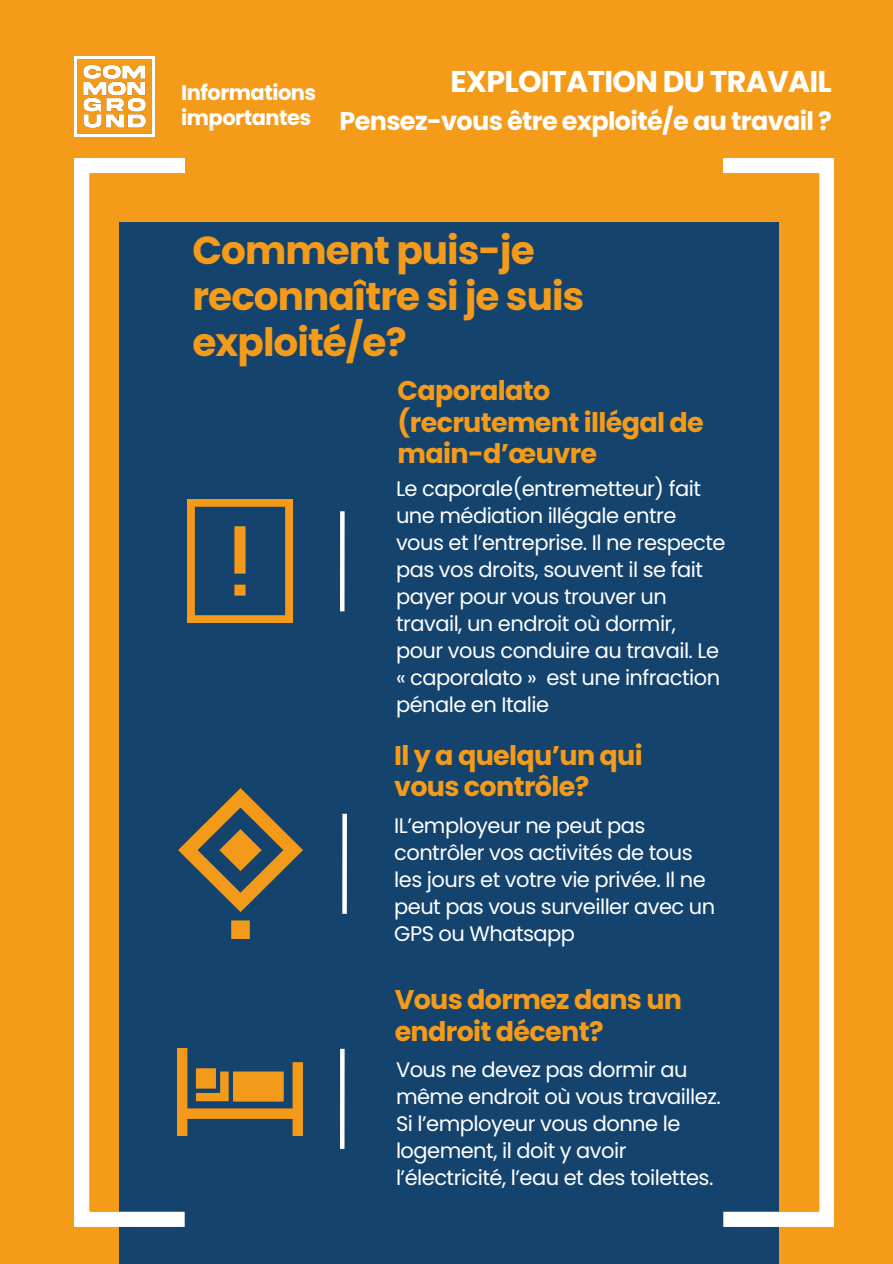
<style>
.page{position:relative;width:893px;height:1264px;background:#fff}
.page>*{position:absolute;margin:0;border:0;box-sizing:border-box;transform-origin:0 0}
.t1{font:700 39px/46.2px "Poppins";letter-spacing:-.025em;color:#f59b1a}
.t2{font:700 30px "Poppins";letter-spacing:-.025em;color:#fff}
.t3{font:700 27px/31.5px "Poppins";letter-spacing:-.025em;color:#f59b1a}
.t4{font:700 25.5px "Poppins";letter-spacing:-.025em;color:#fff}
.t5{font:21px/27px "Poppins";letter-spacing:-.025em;color:#fff}
.t6{font:700 21px/24.8px "Poppins";letter-spacing:-.025em;color:#fff}
</style>
<div class="page">
<div style="left:0;top:0;width:892px;height:1263px;background:#f59b1a"></div>
<div style="left:119px;top:222px;width:659px;height:1041px;background:#14436e"></div>
<svg style="left:340px;top:511px;width:4px;height:100px"></svg>
<img style="left:75px;top:57px;width:80px;height:79px">
<img style="left:187px;top:500px;width:105px;height:122px">
<div style="left:342px;top:813px;width:5px;height:100px;background:#fff"></div>
<svg style="left:340px;top:1048px;width:4px;height:100px"></svg>
<img style="left:185px;top:788px;width:117px;height:150px">
<img style="left:185px;top:1048px;width:117px;height:87px">
<img style="left:74px;top:158px;width:111px;height:1068px">
<img style="left:723px;top:158px;width:110px;height:1068px">
<h1 class="t6" style="left:181px;top:81px;width:136px">Informations importantes</h1>
<h4 class="t2" style="left:450px;top:61px;width:383px">EXPLOITATION DU TRAVAIL</h4>
<p class="t4" style="left:339px;top:103px;width:494px">Pensez-vous être exploité/e au travail ?</p>
<p class="t1" style="left:192px;top:227px;width:393px">Comment puis-je reconnaître si je suis exploité/e?</p>
<h3 class="t3" style="left:397px;top:375px;width:307px">Caporalato (recrutement illégal de main-d’œuvre</h3>
<p class="t5" style="left:396px;top:475px;width:331px">Le caporale(entremetteur) fait une médiation illégale entre vous et l’entreprise. Il ne respecte pas vos droits, souvent il se fait payer pour vous trouver un travail, un endroit où dormir, pour vous conduire au travail. Le « caporalato » est une infraction pénale en Italie</p>
<p class="t3" style="left:394px;top:739px;width:250px">Il y a quelqu’un qui vous contrôle?</p>
<h3 class="t5" style="left:394px;top:812px;width:322px">IL’employeur ne peut pas contrôler vos activités de tous les jours et votre vie privée. Il ne peut pas vous surveiller avec un<br>GPS ou Whatsapp</h3>
<p class="t3" style="left:394px;top:984px;width:289px">Vous dormez dans un endroit décent?</p>
<p class="t5" style="left:396px;top:1056px;width:326px">Vous ne devez pas dormir au même endroit où vous travaillez.<br>Si l’employeur vous donne le logement, il doit y avoir l’électricité, l’eau et des toilettes.</p>
</div>
